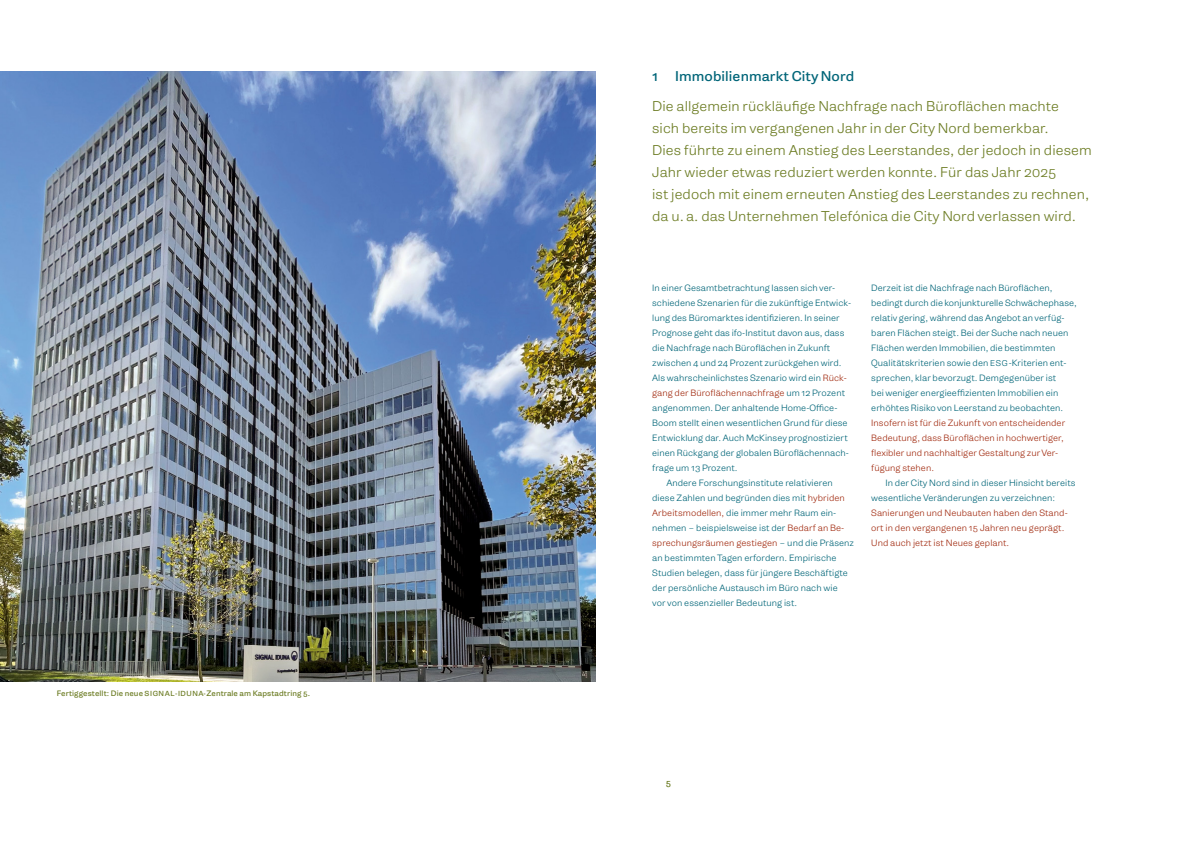
<style>
.page{position:relative;width:1191px;height:842px;background:#fff}
.page>*{position:absolute;margin:0;border:0;box-sizing:border-box;transform-origin:0 0}
.ue02_einleitungssatz{font:300 13.5px/22px "Gira Sans";letter-spacing:.005em;color:#6c7c23}
.ivz_grund{font:13.5px "Gira Sans";letter-spacing:.005em;color:#006578}
.grund_oE{font:300 8.7px/15px "Gira Sans";letter-spacing:.005em;color:#006578}
.grund{font:300 8.7px/15px "Gira Sans";letter-spacing:.005em;color:#006578}
.grund-2{font:300 8.7px/15px "Gira Sans";letter-spacing:.005em;color:#a12a0f}
.t1{font:8.7px "Gira Sans";color:#6c7c23}
.BU{font:7.5px "Gira Sans";letter-spacing:.01em;color:#6c7c23}
.s1{font-size:7px}
.s2{color:#a12a0f}
.s3{font-size:8px}
.s4{color:#006578}
</style>
<div class="page">
<img style="left:2px;top:71px;width:593px;height:610px">
<hr style="left:595px;top:0;width:1px;height:842px;background:#000">
<p class="BU" style="left:57px;top:688px;width:255px">Fertiggestellt: Die neue <span class="s1">SIGNAL-IDUNA-</span>Zentrale am Kapstadtring 5.</p>
<p class="ivz_grund" style="left:652px;top:67px;width:203px">1 Immobilienmarkt City Nord</p>
<p class="ue02_einleitungssatz" style="left:652px;top:95px;width:441px">Die allgemein rückläufige Nachfrage nach Büroflächen machte<br>sich bereits im vergangenen Jahr in der City Nord bemerkbar.<br>Dies führte zu einem Anstieg des Leerstandes, der jedoch in diesem Jahr wieder etwas reduziert werden konnte. Für das Jahr 2025<br>ist jedoch mit einem erneuten Anstieg des Leerstandes zu rechnen, da u.a. das Unternehmen Telefónica die City Nord verlassen wird.</p>
<p class="grund_oE" style="left:652px;top:280px;width:201px">In einer Gesamtbetrachtung lassen sich ver&shy;schiedene Szenarien für die zukünftige Entwick&shy;lung des Büromarktes identifizieren. In seiner Prognose geht das ifo-Institut davon aus, dass die Nachfrage nach Büroflächen in Zukunft zwischen 4 und 24 Prozent zurückgehen wird.<br>Als wahrscheinlichstes Szenario wird ein <span class="s2">Rück&shy;gang der Büroflächennachfrage</span> um 12 Prozent angenommen. Der anhaltende Home-Office-Boom stellt einen wesentlichen Grund für diese Entwicklung dar. Auch McKinsey prognostiziert einen Rückgang der globalen Büroflächennach&shy;frage um 13 Prozent.</p>
<p class="grund" style="left:652px;top:475px;width:203px;text-indent:14px">Andere Forschungsinstitute relativieren diese Zahlen und begründen dies mit <span class="s2">hybriden Arbeitsmodellen,</span> die immer mehr Raum ein&shy;nehmen – beispielsweise ist der <span class="s2">Bedarf an Be&shy;sprechungsräumen gestiegen</span> – und die Präsenz an bestimmten Tagen erfordern. Empirische Studien belegen, dass für jüngere Beschäftigte der persönliche Austausch im Büro nach wie<br>vor von essenzieller Bedeutung ist.</p>
<p class="grund_oE" style="left:871px;top:280px;width:207px">Derzeit ist die Nachfrage nach Büroflächen, bedingt durch die konjunkturelle Schwächephase, relativ gering, während das Angebot an verfüg&shy;baren Flächen steigt. Bei der Suche nach neuen Flächen werden Immobilien, die bestimmten Qualitätskriterien sowie den <span class="s3">ESG</span>-Kriterien ent&shy;sprechen, klar bevorzugt. Demgegenüber ist<br>bei weniger energieeffizienten Immobilien ein erhöhtes Risiko von Leerstand zu beobachten.<br><span class="s2">Insofern ist für die Zukunft von entscheidender Bedeutung, dass Büroflächen in hochwertiger, flexibler und nachhaltiger Gestaltung zur Ver&shy;fügung stehen.</span></p>
<p class="grund-2" style="left:871px;top:475px;width:206px;text-indent:14px"><span class="s4">In der City Nord sind in dieser Hinsicht bereits wesentliche Veränderungen zu verzeichnen:<br></span>Sanierungen und Neubauten haben den Stand&shy;ort in den vergangenen 15 Jahren neu geprägt.<br>Und auch jetzt ist Neues geplant.</p>
<p class="t1" style="left:665px;top:777px;width:7px">5</p>
</div>
